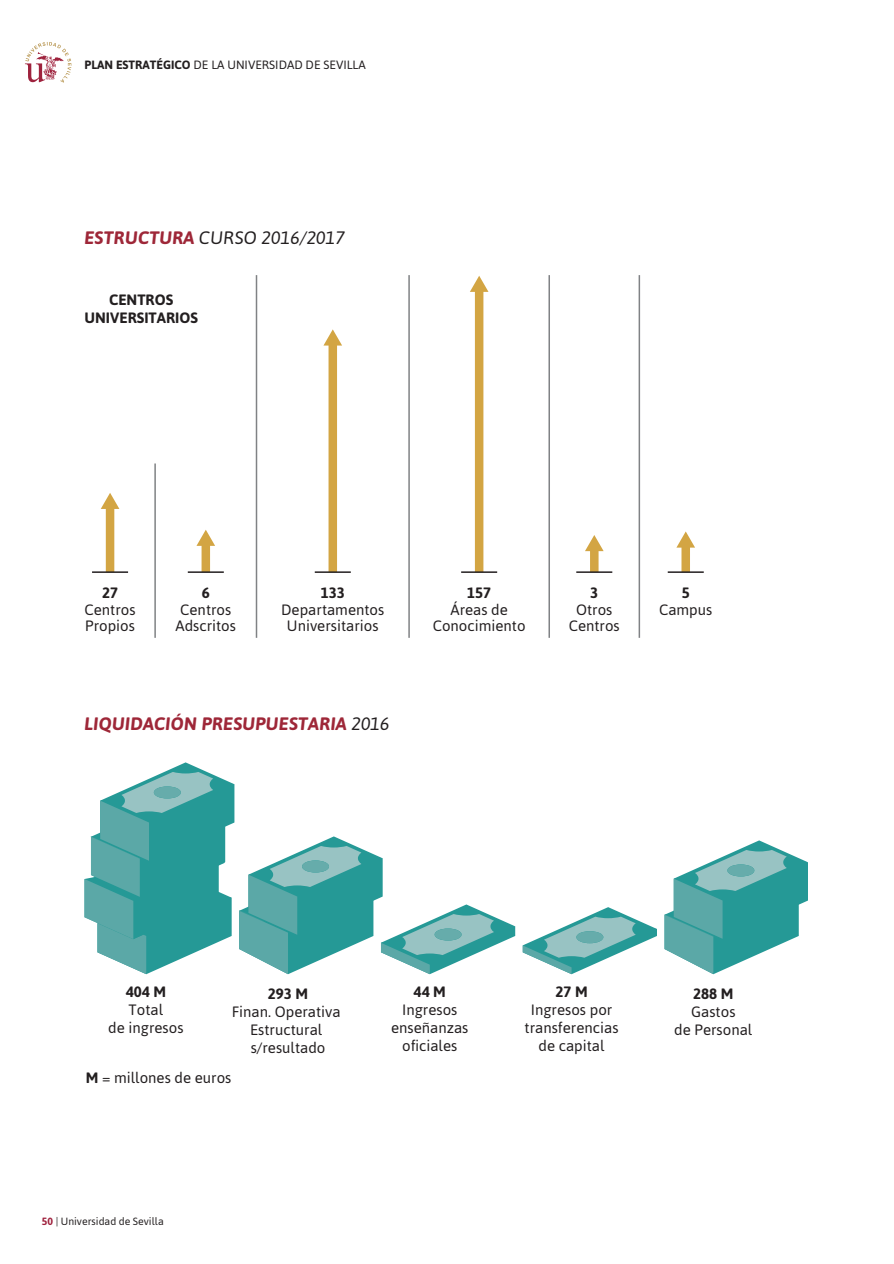
<style>
.page{position:relative;width:894px;height:1264px;background:#fff}
.page>*{position:absolute;margin:0;border:0;box-sizing:border-box;transform-origin:0 0}
.t1{font:italic 700 18px "Asap";letter-spacing:.01em;color:#9e2738}
.t2{font:italic 18px "Asap";color:#231f20}
.t3{font:15px/18px "Asap";color:#231f20;text-align:center}
.t4{font:700 15px/18px "Asap";color:#231f20;text-align:center}
.t5{font:12px "Asap";color:#231f20}
.t6{font:10.5px "Asap";color:#231f20}
.s1{font-weight:700}
.s2{font-weight:700;color:#9e2738}
.s3{font-weight:400;color:#231f20}
.s4{font-weight:700;color:#9f213d}
</style>
<div class="page">
<svg style="left:25px;top:42px;width:46px;height:41px"></svg>
<svg style="left:84px;top:762px;width:431px;height:212px"></svg>
<svg style="left:664px;top:840px;width:143px;height:134px"></svg>
<svg style="left:522px;top:907px;width:134px;height:67px"></svg>
<div style="left:201px;top:543px;width:9px;height:29px;background:#d3a543"></div>
<svg style="left:197px;top:530px;width:18px;height:15px"></svg>
<div style="left:681px;top:545px;width:8px;height:27px;background:#d3a543"></div>
<svg style="left:677px;top:531px;width:17px;height:16px"></svg>
<div style="left:590px;top:548px;width:8px;height:24px;background:#d3a543"></div>
<svg style="left:585px;top:535px;width:18px;height:16px"></svg>
<div style="left:474px;top:289px;width:9px;height:283px;background:#d3a543"></div>
<svg style="left:470px;top:276px;width:18px;height:16px"></svg>
<div style="left:328px;top:343px;width:9px;height:229px;background:#d3a543"></div>
<svg style="left:324px;top:329px;width:18px;height:16px"></svg>
<div style="left:106px;top:506px;width:8px;height:66px;background:#d3a543"></div>
<svg style="left:101px;top:493px;width:18px;height:16px"></svg>
<hr style="left:154px;top:463px;width:2px;height:174px;background:#808285">
<hr style="left:408px;top:275px;width:1px;height:362px;background:#808285">
<hr style="left:256px;top:275px;width:1px;height:362px;background:#808285">
<hr style="left:548px;top:275px;width:2px;height:362px;background:#808285">
<hr style="left:638px;top:275px;width:2px;height:362px;background:#808285">
<hr style="left:92px;top:571px;width:36px;height:2px;background:#231f20">
<hr style="left:188px;top:571px;width:36px;height:2px;background:#231f20">
<hr style="left:314px;top:571px;width:36px;height:2px;background:#231f20">
<hr style="left:461px;top:571px;width:36px;height:2px;background:#231f20">
<hr style="left:576px;top:571px;width:36px;height:2px;background:#231f20">
<hr style="left:667px;top:571px;width:36px;height:2px;background:#231f20">
<p class="t5" style="left:84px;top:57px;width:283px"><span class="s1">PLAN ESTRATÉGICO</span> DE LA UNIVERSIDAD DE SEVILLA</p>
<p class="t2" style="left:85px;top:225px;width:262px"><span class="s2">ESTRUCTURA</span> CURSO 2016/2017</p>
<p class="t4" style="left:84px;top:290px;width:115px">CENTROS<br>UNIVERSITARIOS</p>
<p class="t4" style="left:102px;top:583px;width:18px">27</p>
<p class="t3" style="left:84px;top:600px;width:53px;line-height:16.5px;text-align:left">Centros<br>Propios</p>
<p class="t4" style="left:202px;top:583px;width:10px">6</p>
<p class="t3" style="left:175px;top:600px;width:62px;line-height:16.5px">Centros<br>Adscritos</p>
<p class="t4" style="left:320px;top:583px;width:26px">133</p>
<p class="t3" style="left:281px;top:600px;width:105px;line-height:16.5px">Departamentos<br>Universitarios</p>
<p class="t1" style="left:85px;top:711px;width:307px">LIQUIDACIÓN PRESUPUESTARIA <span class="s3">2016</span></p>
<p class="t4" style="left:467px;top:583px;width:26px">157</p>
<p class="t3" style="left:432px;top:600px;width:94px;line-height:16.5px">Áreas de<br>Conocimiento</p>
<p class="t4" style="left:590px;top:583px;width:10px">3</p>
<p class="t3" style="left:568px;top:600px;width:53px;line-height:16.5px">Otros<br>Centros</p>
<p class="t4" style="left:681px;top:583px;width:10px">5</p>
<p class="t3" style="left:658px;top:600px;width:55px">Campus</p>
<p class="t4" style="left:126px;top:982px;width:42px">404 M</p>
<p class="t3" style="left:108px;top:1000px;width:77px">Total<br>de ingresos</p>
<p class="t4" style="left:268px;top:983px;width:42px">293 M</p>
<p class="t3" style="left:232px;top:1001px;width:110px">Finan. Operativa<br>Estructural s/resultado</p>
<p class="t3" style="left:86px;top:1067px;width:147px"><span class="s1">M</span> = millones de euros</p>
<p class="t4" style="left:413px;top:982px;width:34px">44 M</p>
<p class="t3" style="left:391px;top:1000px;width:79px">Ingresos enseñanzas oficiales</p>
<p class="t6" style="left:42px;top:1214px;width:123px"><span class="s4">50</span> | Universidad de Sevilla</p>
<p class="t4" style="left:555px;top:982px;width:34px">27 M</p>
<p class="t3" style="left:524px;top:1000px;width:95px">Ingresos por transferencias de capital</p>
<p class="t4" style="left:693px;top:983px;width:42px">288 M</p>
<p class="t3" style="left:674px;top:1001px;width:79px">Gastos<br>de Personal</p>
</div>
